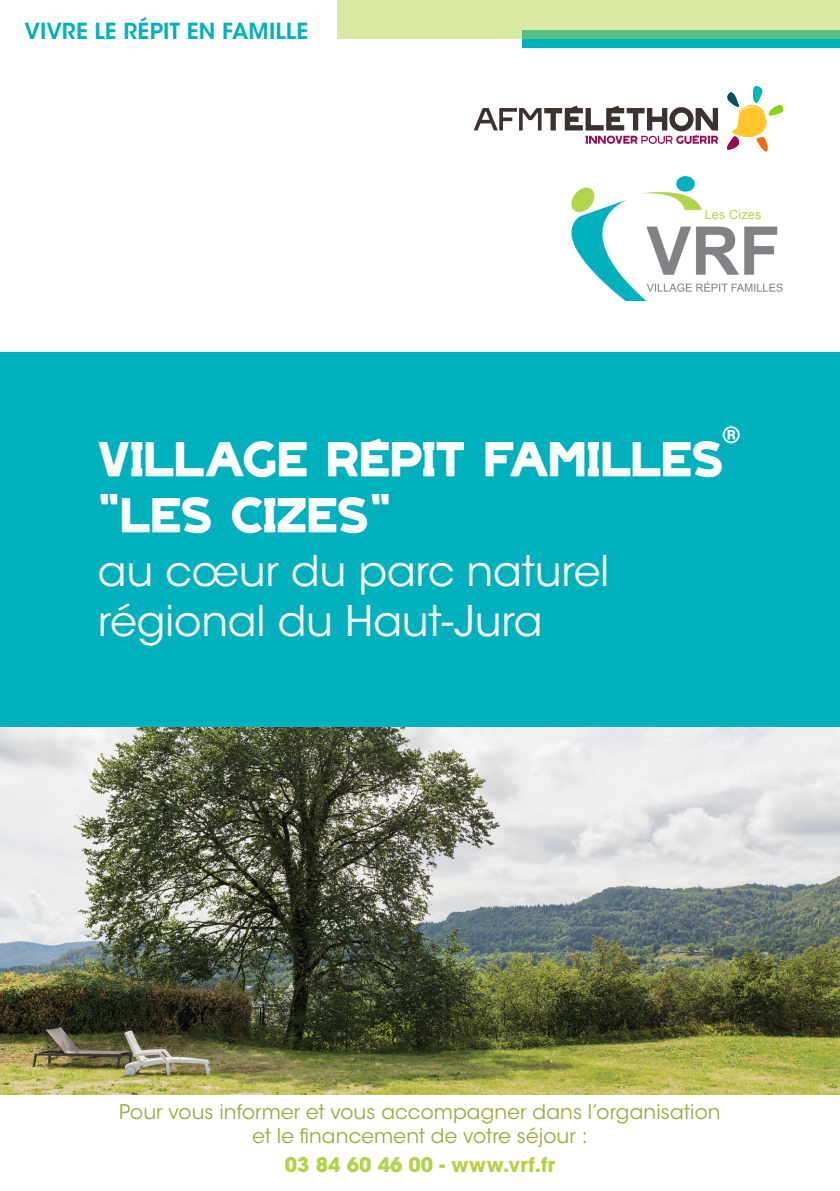
<style>
.page{position:relative;width:840px;height:1191px;background:#fff}
.page>*{position:absolute;margin:0;border:0;box-sizing:border-box;transform-origin:0 0}
.t1{font:42px/50px "ITC Avant Garde Std";letter-spacing:-.005em;color:#fff}
.t2{font:700 38px "AFM Telethon";letter-spacing:.005em;color:#fff}
.t3{font:700 22.2px "ITC Avant Garde Std";color:#fff}
.t4{font:600 22px "ITC Avant Garde Std";color:#00b0bd}
.t5{font:20px/24px "ITC Avant Garde Std";letter-spacing:.005em;color:#92af3d;text-align:center}
.t6{font:700 20px "ITC Avant Garde Std";color:#b1d34a}
.t7{font:12.6px "Arial";letter-spacing:.015em;color:#b1d34a}
</style>
<div class="page">
<div style="left:522px;top:31px;width:317px;height:17px;background:#00b0bd"></div>
<svg style="left:337px;top:0;width:502px;height:39px;background:#c5e39f"></svg>
<div style="left:0;top:352px;width:839px;height:375px;background:#00b0bd"></div>
<hr style="left:0;top:420px;width:1px;height:198px;background:#00babe">
<hr style="left:8px;top:420px;width:1px;height:198px;background:#00babe">
<hr style="left:15px;top:420px;width:1px;height:198px;background:#00babe">
<hr style="left:22px;top:420px;width:1px;height:198px;background:#00babe">
<hr style="left:29px;top:420px;width:1px;height:198px;background:#00babe">
<hr style="left:36px;top:420px;width:1px;height:198px;background:#00babe">
<hr style="left:43px;top:420px;width:1px;height:198px;background:#00babe">
<hr style="left:51px;top:420px;width:1px;height:198px;background:#00babe">
<hr style="left:58px;top:420px;width:1px;height:198px;background:#00babe">
<hr style="left:65px;top:420px;width:1px;height:198px;background:#00babe">
<hr style="left:72px;top:420px;width:1px;height:198px;background:#00babe">
<hr style="left:195px;top:420px;width:1px;height:198px;background:#00babe">
<hr style="left:202px;top:420px;width:1px;height:198px;background:#00babe">
<hr style="left:209px;top:420px;width:1px;height:198px;background:#00babe">
<hr style="left:216px;top:420px;width:1px;height:198px;background:#00babe">
<hr style="left:223px;top:420px;width:1px;height:198px;background:#00babe">
<hr style="left:231px;top:420px;width:1px;height:198px;background:#00babe">
<hr style="left:238px;top:420px;width:1px;height:198px;background:#00babe">
<hr style="left:245px;top:420px;width:1px;height:198px;background:#00babe">
<hr style="left:252px;top:420px;width:1px;height:198px;background:#00babe">
<hr style="left:259px;top:420px;width:1px;height:198px;background:#00babe">
<hr style="left:266px;top:420px;width:1px;height:198px;background:#00babe">
<hr style="left:274px;top:420px;width:1px;height:198px;background:#00babe">
<hr style="left:281px;top:420px;width:1px;height:198px;background:#00babe">
<hr style="left:288px;top:420px;width:1px;height:198px;background:#00babe">
<hr style="left:295px;top:420px;width:1px;height:198px;background:#00babe">
<hr style="left:302px;top:420px;width:1px;height:198px;background:#00babe">
<hr style="left:540px;top:420px;width:1px;height:198px;background:#00babe">
<hr style="left:547px;top:420px;width:1px;height:198px;background:#00babe">
<hr style="left:554px;top:420px;width:1px;height:198px;background:#00babe">
<hr style="left:561px;top:420px;width:1px;height:198px;background:#00babe">
<hr style="left:569px;top:420px;width:1px;height:198px;background:#00babe">
<hr style="left:576px;top:420px;width:1px;height:198px;background:#00babe">
<hr style="left:583px;top:420px;width:1px;height:198px;background:#00babe">
<hr style="left:590px;top:420px;width:1px;height:198px;background:#00babe">
<hr style="left:597px;top:420px;width:1px;height:198px;background:#00babe">
<hr style="left:604px;top:420px;width:1px;height:198px;background:#00babe">
<hr style="left:612px;top:420px;width:1px;height:198px;background:#00babe">
<hr style="left:619px;top:420px;width:1px;height:198px;background:#00babe">
<hr style="left:626px;top:420px;width:1px;height:198px;background:#00babe">
<hr style="left:633px;top:420px;width:1px;height:198px;background:#00babe">
<hr style="left:640px;top:420px;width:1px;height:198px;background:#00babe">
<hr style="left:648px;top:420px;width:1px;height:198px;background:#00babe">
<hr style="left:770px;top:420px;width:1px;height:198px;background:#00babe">
<hr style="left:777px;top:420px;width:1px;height:198px;background:#00babe">
<hr style="left:785px;top:420px;width:1px;height:198px;background:#00babe">
<hr style="left:792px;top:420px;width:1px;height:198px;background:#00babe">
<hr style="left:799px;top:420px;width:1px;height:198px;background:#00babe">
<hr style="left:806px;top:420px;width:1px;height:198px;background:#00babe">
<hr style="left:813px;top:420px;width:1px;height:198px;background:#00babe">
<hr style="left:821px;top:420px;width:1px;height:198px;background:#00babe">
<hr style="left:828px;top:420px;width:1px;height:198px;background:#00babe">
<hr style="left:835px;top:420px;width:1px;height:198px;background:#00babe">
<hr style="left:655px;top:420px;width:1px;height:198px;background:#00babe">
<hr style="left:662px;top:420px;width:1px;height:198px;background:#00babe">
<hr style="left:669px;top:420px;width:1px;height:198px;background:#00babe">
<hr style="left:676px;top:420px;width:1px;height:198px;background:#00babe">
<hr style="left:684px;top:420px;width:1px;height:198px;background:#00babe">
<hr style="left:691px;top:420px;width:1px;height:198px;background:#00babe">
<hr style="left:698px;top:420px;width:1px;height:198px;background:#00babe">
<hr style="left:705px;top:420px;width:1px;height:198px;background:#00babe">
<hr style="left:713px;top:420px;width:1px;height:198px;background:#00babe">
<hr style="left:720px;top:420px;width:1px;height:198px;background:#00babe">
<hr style="left:727px;top:420px;width:1px;height:198px;background:#00babe">
<hr style="left:734px;top:420px;width:1px;height:198px;background:#00babe">
<hr style="left:741px;top:420px;width:1px;height:198px;background:#00babe">
<hr style="left:748px;top:420px;width:1px;height:198px;background:#00babe">
<hr style="left:756px;top:420px;width:1px;height:198px;background:#00babe">
<hr style="left:763px;top:420px;width:1px;height:198px;background:#00babe">
<hr style="left:425px;top:420px;width:1px;height:198px;background:#00babe">
<hr style="left:432px;top:420px;width:1px;height:198px;background:#00babe">
<hr style="left:439px;top:420px;width:1px;height:198px;background:#00babe">
<hr style="left:446px;top:420px;width:1px;height:198px;background:#00babe">
<hr style="left:454px;top:420px;width:1px;height:198px;background:#00babe">
<hr style="left:461px;top:420px;width:1px;height:198px;background:#00babe">
<hr style="left:468px;top:420px;width:1px;height:198px;background:#00babe">
<hr style="left:475px;top:420px;width:1px;height:198px;background:#00babe">
<hr style="left:482px;top:420px;width:1px;height:198px;background:#00babe">
<hr style="left:489px;top:420px;width:1px;height:198px;background:#00babe">
<hr style="left:497px;top:420px;width:1px;height:198px;background:#00babe">
<hr style="left:504px;top:420px;width:1px;height:198px;background:#00babe">
<hr style="left:511px;top:420px;width:1px;height:198px;background:#00babe">
<hr style="left:518px;top:420px;width:1px;height:198px;background:#00babe">
<hr style="left:525px;top:420px;width:1px;height:198px;background:#00babe">
<hr style="left:533px;top:420px;width:1px;height:198px;background:#00babe">
<hr style="left:310px;top:420px;width:1px;height:198px;background:#00babe">
<hr style="left:317px;top:420px;width:1px;height:198px;background:#00babe">
<hr style="left:324px;top:420px;width:1px;height:198px;background:#00babe">
<hr style="left:331px;top:420px;width:1px;height:198px;background:#00babe">
<hr style="left:338px;top:420px;width:1px;height:198px;background:#00babe">
<hr style="left:346px;top:420px;width:1px;height:198px;background:#00babe">
<hr style="left:353px;top:420px;width:1px;height:198px;background:#00babe">
<hr style="left:360px;top:420px;width:1px;height:198px;background:#00babe">
<hr style="left:367px;top:420px;width:1px;height:198px;background:#00babe">
<hr style="left:374px;top:420px;width:1px;height:198px;background:#00babe">
<hr style="left:381px;top:420px;width:1px;height:198px;background:#00babe">
<hr style="left:389px;top:420px;width:1px;height:198px;background:#00babe">
<hr style="left:396px;top:420px;width:1px;height:198px;background:#00babe">
<hr style="left:403px;top:420px;width:1px;height:198px;background:#00babe">
<hr style="left:410px;top:420px;width:1px;height:198px;background:#00babe">
<hr style="left:417px;top:420px;width:1px;height:198px;background:#00babe">
<hr style="left:80px;top:420px;width:1px;height:198px;background:#00babe">
<hr style="left:87px;top:420px;width:1px;height:198px;background:#00babe">
<hr style="left:94px;top:420px;width:1px;height:198px;background:#00babe">
<hr style="left:101px;top:420px;width:1px;height:198px;background:#00babe">
<hr style="left:108px;top:420px;width:1px;height:198px;background:#00babe">
<hr style="left:115px;top:420px;width:1px;height:198px;background:#00babe">
<hr style="left:123px;top:420px;width:1px;height:198px;background:#00babe">
<hr style="left:130px;top:420px;width:1px;height:198px;background:#00babe">
<hr style="left:137px;top:420px;width:1px;height:198px;background:#00babe">
<hr style="left:144px;top:420px;width:1px;height:198px;background:#00babe">
<hr style="left:151px;top:420px;width:1px;height:198px;background:#00babe">
<hr style="left:159px;top:420px;width:1px;height:198px;background:#00babe">
<hr style="left:166px;top:420px;width:1px;height:198px;background:#00babe">
<hr style="left:173px;top:420px;width:1px;height:198px;background:#00babe">
<hr style="left:180px;top:420px;width:1px;height:198px;background:#00babe">
<hr style="left:187px;top:420px;width:1px;height:198px;background:#00babe">
<img style="left:0;top:727px;width:839px;height:368px">
<img style="left:571px;top:176px;width:212px;height:124px">
<div style="left:704px;top:210px;width:92px;height:13px;background:#fff"></div>
<svg style="left:473px;top:106px;width:244px;height:38px"></svg>
<svg style="left:727px;top:86px;width:57px;height:66px"></svg>
<p class="t4" style="left:24px;top:17px;width:285px">VIVRE LE RÉPIT EN FAMILLE</p>
<p class="t7" style="left:704px;top:208px;width:58px">Les Cizes</p>
<p class="t3" style="left:722px;top:421px;width:19px">®</p>
<h2 class="t2" style="left:98px;top:445px;width:626px">VILLAGE RÉPIT FAMILLES</h2>
<h2 class="t2" style="left:98px;top:501px;width:295px">“LES CIZES„</h2>
<h1 class="t1" style="left:98px;top:546px;width:512px">au cœur du parc naturel régional du Haut-Jura</h1>
<p class="t5" style="left:119px;top:1099px;width:602px">Pour vous informer et vous accompagner dans l’organisation et le financement de votre séjour :</p>
<p class="t6" style="left:285px;top:1152px;width:271px">03 84 60 46 00 - www.vrf.fr</p>
</div>
